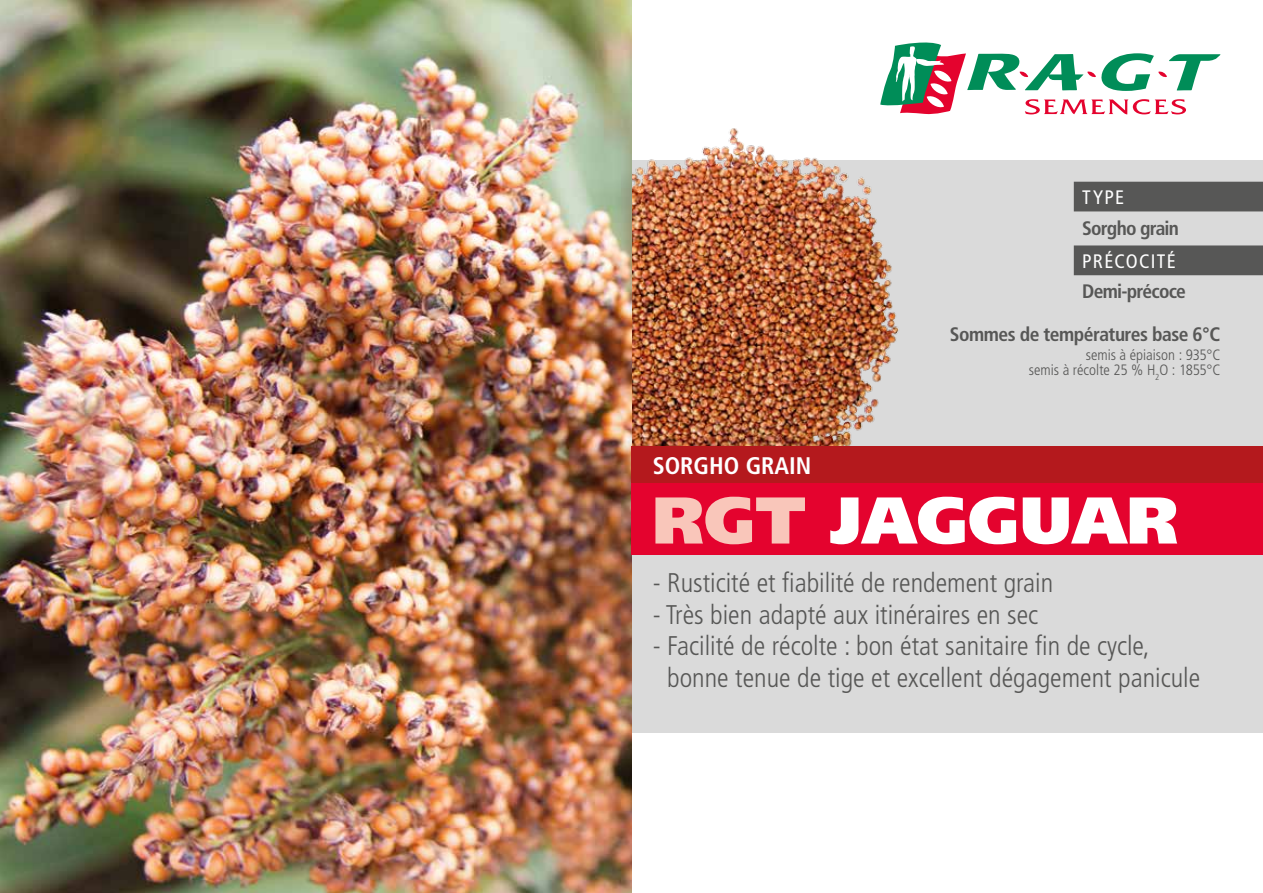
<style>
.page{position:relative;width:1263px;height:893px;background:#fff}
.page>*{position:absolute;margin:0;border:0;box-sizing:border-box;transform-origin:0 0}
.t1{font:900 66px "Frutiger LT Std";color:#fff}
.t2{font:300 condensed 27px/31.5px "Frutiger LT Std";color:#575756}
.t3{font:700 condensed 24px "Frutiger LT Std";color:#fff}
.t4{font:700 condensed 19.5px/42.6px "Frutiger LT Std";letter-spacing:-.035em;color:#575756}
.t5{font:condensed 19.5px "Frutiger LT Std";letter-spacing:.065em;color:#fff}
.t6{font:300 condensed 15px/15px "Frutiger LT Std";letter-spacing:-.005em;color:#575756;text-align:right}
.s1{color:#f9c6ba}
</style>
<div class="page">
<div style="left:631px;top:160px;width:632px;height:572px;background:#dadada"></div>
<svg style="left:880px;top:43px;width:340px;height:72px"></svg>
<img style="left:631px;top:116px;width:268px;height:330px">
<img style="left:0;top:0;width:631px;height:893px">
<div style="left:631px;top:483px;width:632px;height:72px;background:#e4032e"></div>
<div style="left:631px;top:446px;width:632px;height:37px;background:#b4191d"></div>
<svg style="left:1074px;top:182px;width:189px;height:93px"></svg>
<p class="t3" style="left:653px;top:452px;width:160px">SORGHO GRAIN</p>
<p class="t5" style="left:1082px;top:186px;width:43px">TYPE</p>
<p class="t4" style="left:1082px;top:207px;width:98px">Sorgho grain</p>
<p class="t5" style="left:1082px;top:250px;width:95px">PRÉCOCITÉ</p>
<p class="t4" style="left:950px;top:270px;width:272px;text-indent:132px">Demi-précoce<br>Sommes de températures base 6°C</p>
<p class="t6" style="left:1029px;top:348px;width:193px">semis à épiaison : 935°C<br>semis à récolte 25 % H<sub>2</sub>O : 1855°C</p>
<h1 class="t1" style="left:653px;top:480px;width:527px"><span class="s1">RGT</span> JAGGUAR</h1>
<p class="t2" style="left:653px;top:567px;width:402px">- Rusticité et fiabilité de rendement grain</p>
<p class="t2" style="left:653px;top:599px;width:387px">- Très bien adapté aux itinéraires en sec</p>
<p class="t2" style="left:667px;top:630px;width:534px;text-indent:-14px">- Facilité de récolte : bon état sanitaire fin de cycle, bonne tenue de tige et excellent dégagement panicule</p>
</div>
